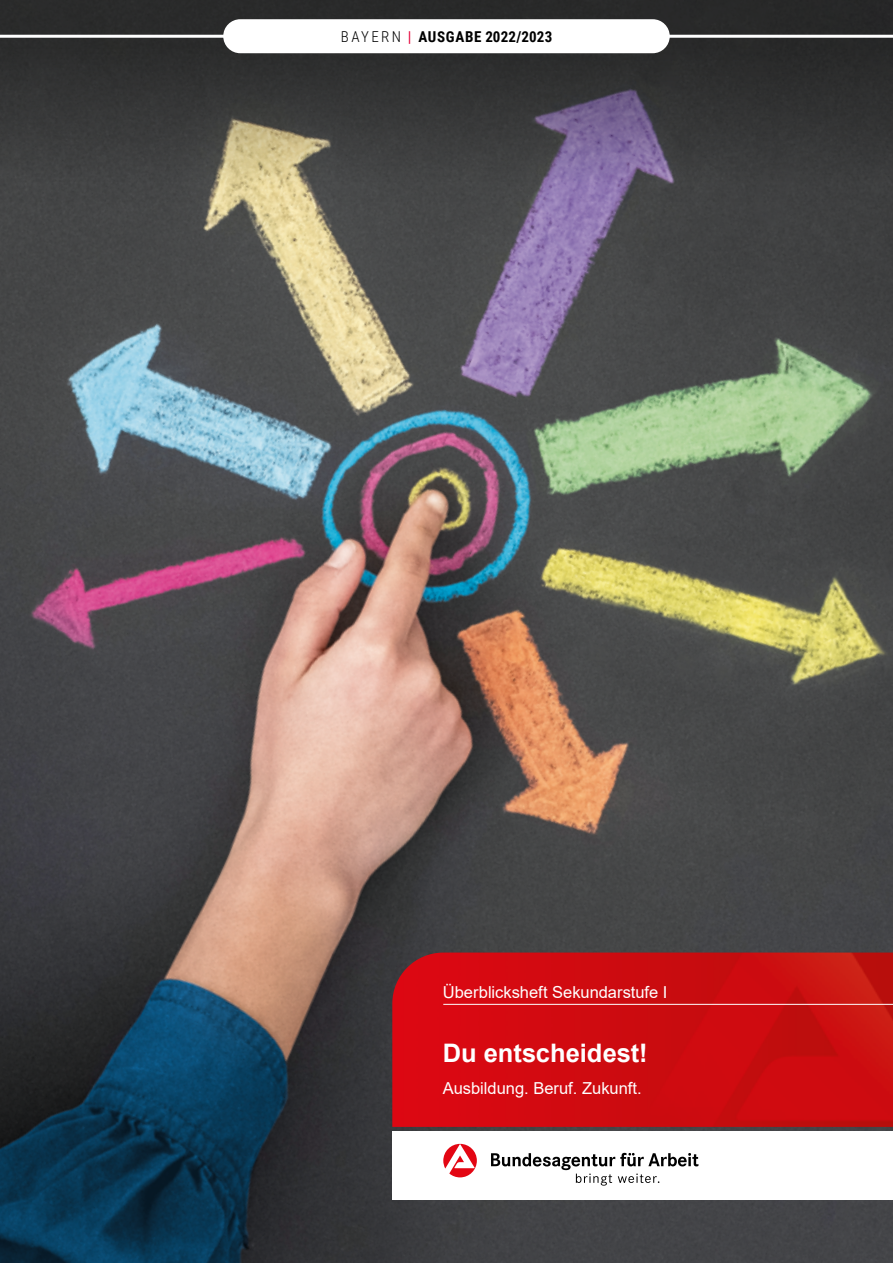
<style>
.page{position:relative;width:893px;height:1263px;background:#fff}
.page>*{position:absolute;margin:0;border:0;box-sizing:border-box;transform-origin:0 0}
.t1{font:700 25.5px "Arial";color:#fff}
.t2{font:16.5px "Arial";color:#fff}
.t3{font:700 15px "Roboto Condensed";letter-spacing:.025em;color:#000}
.s1{font-weight:300}
.s2{font-weight:400;color:#e40138}
</style>
<div class="page">
<img style="left:0;top:202px;width:893px;height:1061px">
<svg style="left:1px;top:0;width:892px;height:202px;background:#403e40"></svg>
<hr style="left:0;top:0;width:1px;height:1116px;background:#f6f6f6">
<img style="left:392px;top:952px;width:501px;height:175px">
<div style="left:392px;top:1131px;width:501px;height:68px;background:#fff"></div>
<hr style="left:443px;top:1004px;width:450px;height:1px;background:#fff">
<hr style="left:0;top:35px;width:893px;height:3px;background:#fff">
<div style="left:223px;top:19px;width:447px;height:34px;background:#fff;border-radius:17px"></div>
<svg style="left:443px;top:1144px;width:34px;height:33px"></svg>
<svg style="left:491px;top:1153px;width:207px;height:32px"></svg>
<h3 class="t3" style="left:341px;top:26px;width:213px"><span class="s1">BAYERN</span> <span class="s2">|</span> AUSGABE 2022/2023</h3>
<h1 class="t2" style="left:443px;top:981px;width:226px">Überblicksheft Sekundarstufe I</h1>
<h2 class="t1" style="left:443px;top:1035px;width:207px">Du entscheidest!</h2>
<h2 class="t2" style="left:443px;top:1077px;width:201px">Ausbildung. Beruf. Zukunft.</h2>
</div>
